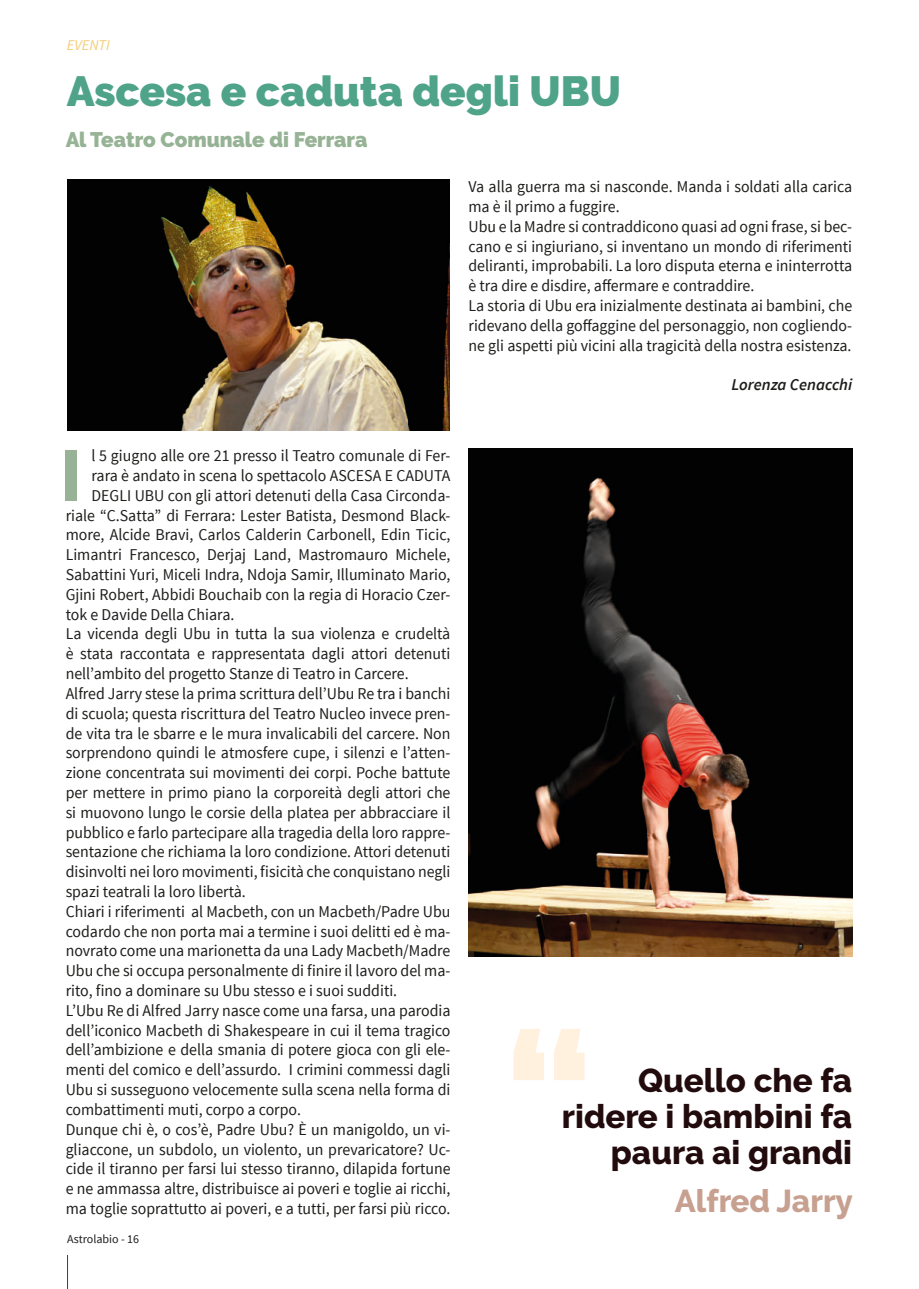
<style>
.page{position:relative;width:919px;height:1289px;background:#fff}
.page>*{position:absolute;margin:0;border:0;box-sizing:border-box;transform-origin:0 0}
.t1{font:800 187.5px "Raleway";color:#fff1de}
.t2{font:700 77.25px "Source Sans Pro";color:#97b295}
.t3{font:900 42px "Raleway";color:#4fa389}
.t4{font:800 33px/36px "Raleway";color:#220b0d;text-align:right}
.t5{font:800 31.5px "Raleway";color:#c7a090}
.t6{font:900 21px "Raleway";color:#97b395}
.t7{font:16.5px/19.8px "Source Sans Pro";color:#1d1d1b;scale:.96 1}
.t8{font:italic 600 16.5px "Source Sans Pro";color:#1d1d1b}
.t9{font:italic 15px "Source Sans Pro";color:#f3ce7a}
.t10{font:12px "Source Sans Pro";color:#1d1d1b}
</style>
<div class="page">
<hr style="left:67px;top:1254px;width:1px;height:34px;background:#2c4156">
<img style="left:67px;top:180px;width:383px;height:250px">
<img style="left:468px;top:449px;width:384px;height:507px">
<p class="t9" style="left:67px;top:35px;width:45px">EVENTI</p>
<h3 class="t3" style="left:67px;top:67px;width:555px">Ascesa e caduta degli UBU</h3>
<p class="t6" style="left:66px;top:128px;width:303px">Al Teatro Comunale di Ferrara</p>
<p class="t7" style="left:468px;top:177px;width:401px">Va alla guerra ma si nasconde. Manda i soldati alla carica ma è il primo a fuggire.<br>Ubu e la Madre si contraddicono quasi ad ogni frase, si bec&shy;cano e si ingiuriano, si inventano un mondo di riferimenti deliranti, improbabili. La loro disputa eterna e ininterrotta è tra dire e disdire, affermare e contraddire.<br>La storia di Ubu era inizialmente destinata ai bambini, che ridevano della goffaggine del personaggio, non cogliendo&shy;ne gli aspetti più vicini alla tragicità della nostra esistenza.</p>
<p class="t8" style="left:731px;top:374px;width:122px">Lorenza Cenacchi</p>
<h2 class="t2" style="left:60px;top:425px;width:25px">I</h2>
<p class="t7" style="left:91px;top:446px;width:375px">l 5 giugno alle ore 21 presso il Teatro comunale di Fer-</p>
<p class="t7" style="left:91px;top:466px;width:375px">rara è andato in scena lo spettacolo ASCESA E CADUTA</p>
<p class="t7" style="left:91px;top:485px;width:375px">DEGLI UBU con gli attori detenuti della Casa Circonda-</p>
<p class="t7" style="left:66px;top:505px;width:402px">riale “C.Satta” di Ferrara: Lester Batista, Desmond Black-</p>
<p class="t7" style="left:66px;top:525px;width:402px">more, Alcide Bravi, Carlos Calderin Carbonell, Edin Ticic,</p>
<p class="t7" style="left:66px;top:545px;width:402px">Limantri Francesco, Derjaj Land, Mastromauro Michele,</p>
<p class="t7" style="left:66px;top:565px;width:402px">Sabattini Yuri, Miceli Indra, Ndoja Samir, Illuminato Mario,</p>
<p class="t7" style="left:66px;top:584px;width:402px">Gjini Robert, Abbidi Bouchaib con la regia di Horacio Czer-</p>
<p class="t7" style="left:66px;top:604px;width:177px">tok e Davide Della Chiara.</p>
<p class="t7" style="left:66px;top:624px;width:402px">La vicenda degli Ubu in tutta la sua violenza e crudeltà</p>
<p class="t7" style="left:66px;top:644px;width:402px">è stata raccontata e rappresentata dagli attori detenuti</p>
<p class="t7" style="left:66px;top:664px;width:359px">nell’ambito del progetto Stanze di Teatro in Carcere.</p>
<p class="t7" style="left:66px;top:683px;width:402px">Alfred Jarry stese la prima scrittura dell’Ubu Re tra i banchi</p>
<p class="t7" style="left:66px;top:703px;width:402px">di scuola; questa riscrittura del Teatro Nucleo invece pren-</p>
<p class="t7" style="left:66px;top:723px;width:402px">de vita tra le sbarre e le mura invalicabili del carcere. Non</p>
<p class="t7" style="left:66px;top:743px;width:402px">sorprendono quindi le atmosfere cupe, i silenzi e l’atten-</p>
<p class="t7" style="left:66px;top:763px;width:402px">zione concentrata sui movimenti dei corpi. Poche battute</p>
<p class="t7" style="left:66px;top:782px;width:402px">per mettere in primo piano la corporeità degli attori che</p>
<p class="t7" style="left:66px;top:802px;width:402px">si muovono lungo le corsie della platea per abbracciare il</p>
<p class="t7" style="left:66px;top:822px;width:402px">pubblico e farlo partecipare alla tragedia della loro rappre-</p>
<p class="t7" style="left:66px;top:842px;width:402px">sentazione che richiama la loro condizione. Attori detenuti</p>
<p class="t7" style="left:66px;top:862px;width:402px">disinvolti nei loro movimenti, fisicità che conquistano negli</p>
<p class="t7" style="left:66px;top:881px;width:189px">spazi teatrali la loro libertà.</p>
<p class="t7" style="left:66px;top:901px;width:402px">Chiari i riferimenti al Macbeth, con un Macbeth/Padre Ubu</p>
<p class="t7" style="left:66px;top:921px;width:402px">codardo che non porta mai a termine i suoi delitti ed è ma-</p>
<p class="t7" style="left:66px;top:941px;width:402px">novrato come una marionetta da una Lady Macbeth/Madre</p>
<p class="t7" style="left:66px;top:961px;width:402px">Ubu che si occupa personalmente di finire il lavoro del ma-</p>
<p class="t7" style="left:66px;top:980px;width:347px">rito, fino a dominare su Ubu stesso e i suoi sudditi.</p>
<p class="t7" style="left:66px;top:1000px;width:402px">L’Ubu Re di Alfred Jarry nasce come una farsa, una parodia</p>
<p class="t7" style="left:66px;top:1020px;width:402px">dell’iconico Macbeth di Shakespeare in cui il tema tragico</p>
<p class="t7" style="left:66px;top:1040px;width:402px">dell’ambizione e della smania di potere gioca con gli ele-</p>
<p class="t7" style="left:66px;top:1060px;width:402px">menti del comico e dell’assurdo. I crimini commessi dagli</p>
<p class="t7" style="left:66px;top:1079px;width:402px">Ubu si susseguono velocemente sulla scena nella forma di</p>
<p class="t7" style="left:66px;top:1099px;width:246px">combattimenti muti, corpo a corpo.</p>
<p class="t7" style="left:66px;top:1119px;width:402px">Dunque chi è, o cos’è, Padre Ubu? È un manigoldo, un vi-</p>
<p class="t7" style="left:66px;top:1139px;width:402px">gliaccone, un subdolo, un violento, un prevaricatore? Uc-</p>
<p class="t7" style="left:66px;top:1159px;width:402px">cide il tiranno per farsi lui stesso tiranno, dilapida fortune</p>
<p class="t7" style="left:66px;top:1178px;width:402px">e ne ammassa altre, distribuisce ai poveri e toglie ai ricchi,</p>
<p class="t7" style="left:66px;top:1198px;width:402px">ma toglie soprattutto ai poveri, e a tutti, per farsi più ricco.</p>
<p class="t10" style="left:67px;top:1231px;width:73px">Astrolabio - 16</p>
<h1 class="t1" style="left:503px;top:993px;width:92px">“</h1>
<h3 class="t4" style="left:562px;top:1062px;width:292px">Quello che fa ridere i bambini fa</h3>
<h3 class="t4" style="left:610px;top:1134px;width:243px">paura ai grandi</h3>
<h3 class="t5" style="left:674px;top:1182px;width:180px">Alfred Jarry</h3>
</div>
